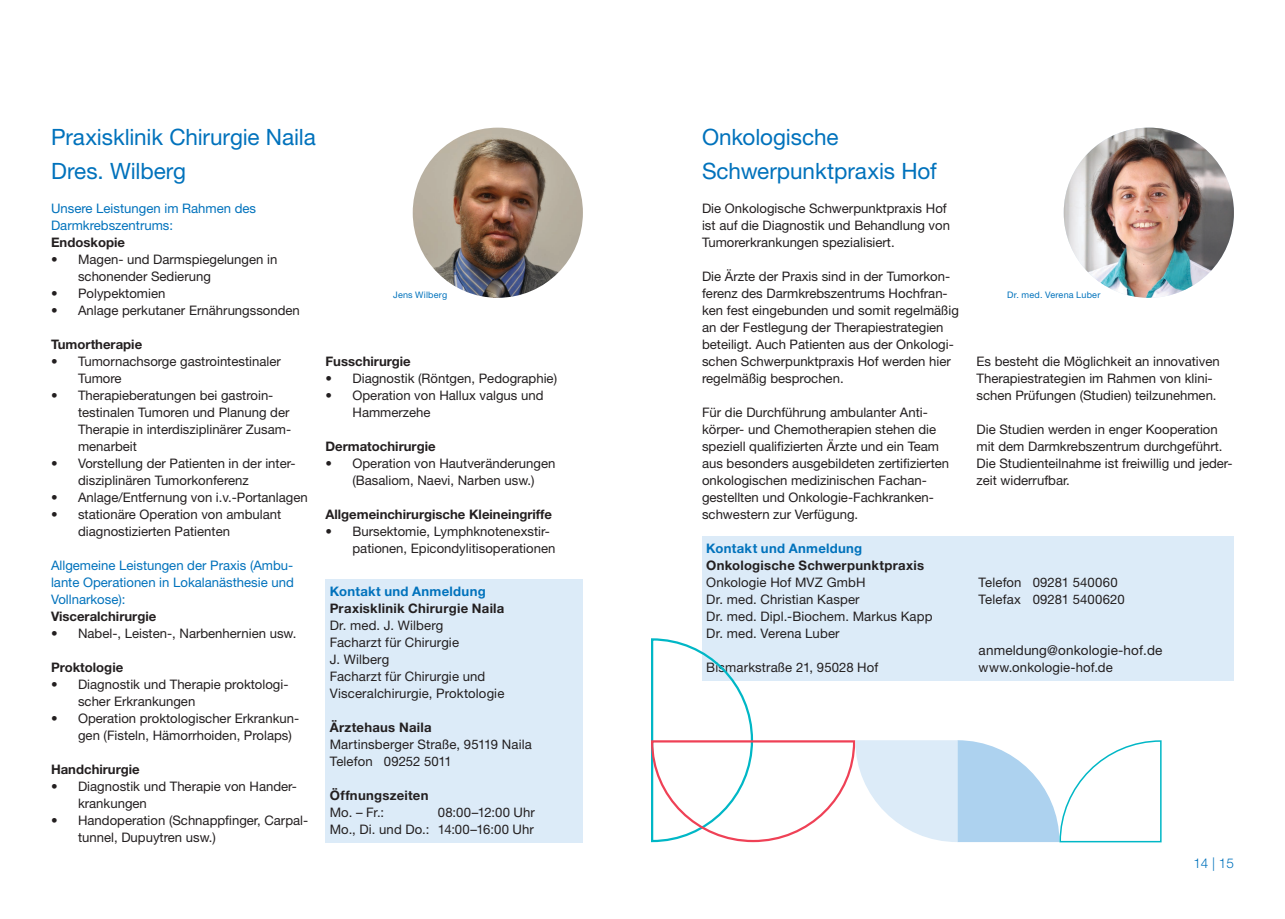
<style>
.page{position:relative;width:1285px;height:919px;background:#fff}
.page>*{position:absolute;margin:0;border:0;box-sizing:border-box;transform-origin:0 0}
.t1{font:22.5px/34px "Helvetica Neue LT Pro";letter-spacing:-.005em;color:#0072bc}
.t2{font:13.5px "Helvetica Neue LT Pro";letter-spacing:.01em;color:#231f20}
.t3{font:300 13.5px "Helvetica Neue LT Pro";color:#0072bc}
.t4{font:13.2px/17px "Helvetica Neue LT Pro";color:#231f20}
.t5{font:13.2px/17px "Helvetica Neue LT Pro";color:#0072bc}
.t6{font:700 13.2px "Helvetica Neue LT Pro";color:#231f20}
.t7{font:700 13.2px "Helvetica Neue LT Pro";letter-spacing:.02em;color:#231f20}
.t8{font:700 13.2px "Helvetica Neue LT Pro";letter-spacing:.02em;color:#0072bc}
.t9{font:9px "Helvetica Neue LT Pro";letter-spacing:.025em;color:#0072bc}
</style>
<div class="page">
<img style="left:412px;top:128px;width:171px;height:170px;border-radius:85px">
<div style="left:325px;top:578px;width:258px;height:264px;background:#dcebf8"></div>
<img style="left:1063px;top:128px;width:170px;height:170px;border-radius:85px">
<div style="left:702px;top:536px;width:531px;height:144px;background:#dcebf8"></div>
<svg style="left:651px;top:638px;width:511px;height:205px"></svg>
<h1 class="t1" style="left:51px;top:119px;width:266px">Praxisklinik Chirurgie Naila<br>Dres. Wilberg</h1>
<p class="t5" style="left:51px;top:199px;width:206px">Unsere Leistungen im Rahmen des<br>Darmkrebszentrums:</p>
<p class="t6" style="left:51px;top:234px;width:75px">Endoskopie</p>
<p class="t4" style="left:78px;top:250px;width:201px;text-indent:-27px">• Magen- und Darmspiegelungen in schonender Sedierung</p>
<p class="t4" style="left:51px;top:284px;width:116px">• Polypektomien</p>
<p class="t4" style="left:51px;top:301px;width:250px">• Anlage perkutaner Ernährungssonden</p>
<p class="t6" style="left:51px;top:336px;width:93px">Tumortherapie</p>
<p class="t4" style="left:78px;top:352px;width:204px;text-indent:-27px">• Tumornachsorge gastrointestinaler<br>Tumore</p>
<p class="t4" style="left:78px;top:386px;width:214px;text-indent:-27px">• Therapieberatungen bei gastroin&shy;testinalen Tumoren und Planung der<br>Therapie in interdisziplinärer Zusam&shy;menarbeit</p>
<p class="t4" style="left:78px;top:454px;width:219px;text-indent:-27px">• Vorstellung der Patienten in der inter&shy;disziplinären Tumorkonferenz</p>
<p class="t4" style="left:51px;top:488px;width:258px">• Anlage/Entfernung von i.v.-Portanlagen</p>
<p class="t4" style="left:78px;top:505px;width:205px;text-indent:-27px">• stationäre Operation von ambulant diagnostizierten Patienten</p>
<p class="t5" style="left:51px;top:556px;width:244px;text-align:justify">Allgemeine Leistungen der Praxis (Ambu&shy;lante Operationen in Lokalanästhesie und Vollnarkose):</p>
<p class="t6" style="left:51px;top:608px;width:107px">Visceralchirurgie</p>
<p class="t4" style="left:51px;top:624px;width:247px">• Nabel-, Leisten-, Narbenhernien usw.</p>
<p class="t6" style="left:51px;top:659px;width:74px">Proktologie</p>
<p class="t4" style="left:78px;top:675px;width:212px;text-indent:-27px">• Diagnostik und Therapie proktologi&shy;scher Erkrankungen</p>
<p class="t4" style="left:78px;top:709px;width:222px;text-indent:-27px">• Operation proktologischer Erkrankun&shy;gen (Fisteln, Hämorrhoiden, Prolaps)</p>
<p class="t6" style="left:51px;top:761px;width:90px">Handchirurgie</p>
<p class="t4" style="left:78px;top:777px;width:220px;text-indent:-27px">• Diagnostik und Therapie von Hander&shy;krankungen</p>
<p class="t4" style="left:78px;top:811px;width:231px;text-indent:-27px">• Handoperation (Schnappfinger, Carpal&shy;tunnel, Dupuytren usw.)</p>
<p class="t9" style="left:393px;top:289px;width:56px">Jens Wilberg</p>
<p class="t6" style="left:325px;top:353px;width:87px">Fusschirurgie</p>
<p class="t4" style="left:325px;top:369px;width:233px">• Diagnostik (Röntgen, Pedographie)</p>
<p class="t4" style="left:352px;top:386px;width:192px;text-indent:-27px">• Operation von Hallux valgus und<br>Hammerzehe</p>
<p class="t6" style="left:325px;top:438px;width:112px">Dermatochirurgie</p>
<p class="t4" style="left:325px;top:454px;width:231px;text-align:center">• Operation von Hautveränderungen (Basaliom, Naevi, Narben usw.)</p>
<p class="t6" style="left:325px;top:506px;width:228px">Allgemeinchirurgische Kleineingriffe</p>
<p class="t4" style="left:352px;top:522px;width:204px;text-indent:-27px">• Bursektomie, Lymphknotenexstir&shy;pationen, Epicondylitisoperationen</p>
<p class="t8" style="left:330px;top:582px;width:157px">Kontakt und Anmeldung</p>
<p class="t7" style="left:330px;top:599px;width:176px">Praxisklinik Chirurgie Naila</p>
<p class="t4" style="left:330px;top:616px;width:176px">Dr. med. J. Wilberg<br>Facharzt für Chirurgie<br>J. Wilberg<br>Facharzt für Chirurgie und<br>Visceralchirurgie, Proktologie</p>
<p class="t7" style="left:330px;top:719px;width:103px">Ärztehaus Naila</p>
<p class="t4" style="left:330px;top:735px;width:203px">Martinsberger Straße, 95119 Naila<br>Telefon 09252 5011</p>
<p class="t7" style="left:330px;top:787px;width:100px">Öffnungszeiten</p>
<p class="t4" style="left:330px;top:803px;width:56px">Mo. – Fr.:</p>
<p class="t4" style="left:330px;top:803px;width:207px;text-align:right">08:00–12:00 Uhr<br>Mo., Di. und Do.: 14:00–16:00 Uhr</p>
<h1 class="t1" style="left:702px;top:119px;width:236px">Onkologische<br>Schwerpunktpraxis Hof</h1>
<p class="t4" style="left:702px;top:199px;width:249px">Die Onkologische Schwerpunktpraxis Hof ist auf die Diagnostik und Behandlung von<br>Tumorerkrankungen spezialisiert.</p>
<p class="t4" style="left:702px;top:267px;width:258px">Die Ärzte der Praxis sind in der Tumorkon&shy;ferenz des Darmkrebszentrums Hochfran&shy;ken fest eingebunden und somit regelmäßig an der Festlegung der Therapiestrategien beteiligt. Auch Patienten aus der Onkologi&shy;schen Schwerpunktpraxis Hof werden hier regelmäßig besprochen.</p>
<p class="t4" style="left:702px;top:403px;width:248px">Für die Durchführung ambulanter Anti&shy;körper- und Chemotherapien stehen die speziell qualifizierten Ärzte und ein Team aus besonders ausgebildeten zertifizierten onkologischen medizinischen Fachan&shy;gestellten und Onkologie-Fachkranken&shy;schwestern zur Verfügung.</p>
<p class="t8" style="left:706px;top:540px;width:157px">Kontakt und Anmeldung</p>
<p class="t7" style="left:706px;top:557px;width:219px">Onkologische Schwerpunktpraxis</p>
<p class="t4" style="left:706px;top:573px;width:228px">Onkologie Hof MVZ GmbH<br>Dr. med. Christian Kasper<br>Dr. med. Dipl.-Biochem. Markus Kapp<br>Dr. med. Verena Luber</p>
<p class="t4" style="left:706px;top:658px;width:173px">Bismarkstraße 21, 95028 Hof</p>
<p class="t9" style="left:1007px;top:289px;width:94px">Dr. med. Verena Luber</p>
<p class="t4" style="left:976px;top:352px;width:245px">Es besteht die Möglichkeit an innovativen<br>Therapiestrategien im Rahmen von klini&shy;schen Prüfungen (Studien) teilzunehmen.</p>
<p class="t4" style="left:976px;top:420px;width:257px">Die Studien werden in enger Kooperation mit dem Darmkrebszentrum durchgeführt.<br>Die Studienteilnahme ist freiwillig und jeder&shy;zeit widerrufbar.</p>
<p class="t4" style="left:978px;top:573px;width:147px">Telefon 09281 540060<br>Telefax 09281 5400620</p>
<p class="t2" style="left:978px;top:642px;width:185px">anmeldung@onkologie-hof.de</p>
<p class="t4" style="left:978px;top:658px;width:136px">www.onkologie-hof.de</p>
<p class="t3" style="left:1193px;top:854px;width:42px">14 | 15</p>
</div>
